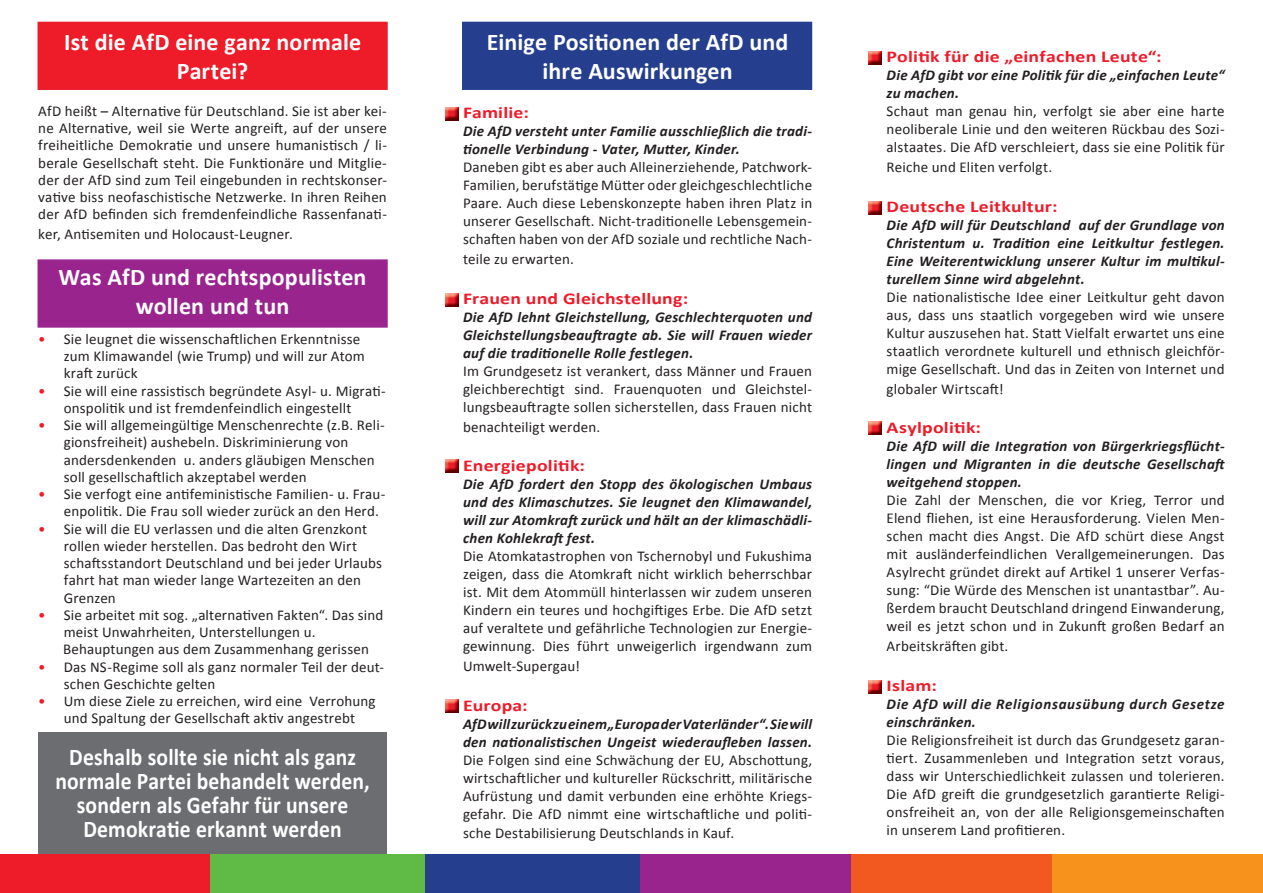
<style>
.page{position:relative;width:1263px;height:893px;background:#fff}
.page>*{position:absolute;margin:0;border:0;box-sizing:border-box;transform-origin:0 0}
.t1{font:700 24px/28.8px "Calibri";letter-spacing:.005em;color:#fff;text-align:center}
.t2{font:700 24px/24px "Calibri";letter-spacing:.005em;color:#fff;text-align:center;scale:.9 1}
.t3{font:700 16.5px "Calibri";letter-spacing:.01em;color:#ee1b29;scale:1.2 1}
.t4{font:15px/18px "Calibri";letter-spacing:.01em;color:#231f20;text-align:justify}
.t5{font:italic 700 15px/18px "Calibri";letter-spacing:.015em;color:#231f20;text-align:justify}
.t6{font:italic 700 15px/18px "Calibri";letter-spacing:.045em;color:#231f20}
.s1{color:#ee1b29}
</style>
<div class="page">
<div style="left:38px;top:732px;width:349px;height:146px;background:#6c6d70"></div>
<div style="left:462px;top:22px;width:350px;height:68px;background:#253f8e"></div>
<div style="left:38px;top:259px;width:350px;height:69px;background:#99248e;border:2px solid #99248e"></div>
<div style="left:38px;top:22px;width:350px;height:68px;background:#ee1b29"></div>
<div style="left:0;top:855px;width:210px;height:38px;background:#ee1b29"></div>
<div style="left:210px;top:855px;width:215px;height:38px;background:#60bb46"></div>
<div style="left:842px;top:855px;width:210px;height:38px;background:#f15921"></div>
<div style="left:1052px;top:855px;width:211px;height:38px;background:#f7931d"></div>
<svg style="left:445px;top:107px;width:13px;height:13px"></svg>
<svg style="left:445px;top:293px;width:13px;height:14px"></svg>
<svg style="left:445px;top:459px;width:13px;height:13px"></svg>
<svg style="left:868px;top:201px;width:13px;height:13px"></svg>
<svg style="left:868px;top:51px;width:13px;height:13px"></svg>
<svg style="left:868px;top:421px;width:13px;height:14px"></svg>
<svg style="left:868px;top:680px;width:13px;height:14px"></svg>
<svg style="left:445px;top:699px;width:13px;height:14px"></svg>
<div style="left:425px;top:855px;width:215px;height:38px;background:#253f8e"></div>
<div style="left:640px;top:855px;width:210px;height:38px;background:#99248e"></div>
<h1 class="t1" style="left:64px;top:26px;width:299px">Ist die AfD eine ganz normale<br>Partei?</h1>
<p class="t4" style="left:38px;top:101px;width:350px;line-height:17.2px">AfD heißt – Alternative für Deutschland. Sie ist aber kei&shy;ne Alternative, weil sie Werte angreift, auf der unsere freiheitliche Demokratie und unsere humanistisch / li&shy;berale Gesellschaft steht. Die Funktionäre und Mitglie&shy;der der AfD sind zum Teil eingebunden in rechtskonser&shy;vative biss neofaschistische Netzwerke. In ihren Reihen der AfD befinden sich fremdenfeindliche Rassenfanati-</p>
<p class="t4" style="left:38px;top:224px;width:256px">ker, Antisemiten und Holocaust-Leugner.</p>
<h1 class="t1" style="left:59px;top:261px;width:309px">Was AfD und rechtspopulisten wollen und tun</h1>
<p class="t4" style="left:64px;top:329px;width:303px;line-height:17.2px;text-align:left;text-indent:-26px"><span class="s1">•</span> Sie leugnet die wissenschaftlichen Erkenntnisse zum Klimawandel (wie Trump) und will zur Atom kraft zurück</p>
<p class="t4" style="left:38px;top:381px;width:349px;line-height:17.2px;text-align:center"><span class="s1">•</span> Sie will eine rassistisch begründete Asyl- u. Migrati&shy;onspolitik und ist fremdenfeindlich eingestellt</p>
<p class="t4" style="left:64px;top:416px;width:323px;line-height:17.2px;text-align:left;text-indent:-26px"><span class="s1">•</span> Sie will allgemeingültige Menschenrechte (z.B. Reli&shy;gionsfreiheit) aushebeln. Diskriminierung von andersdenkenden u. anders gläubigen Menschen soll gesellschaftlich akzeptabel werden</p>
<p class="t4" style="left:64px;top:485px;width:323px;line-height:17.2px;text-indent:-26px"><span class="s1">•</span> Sie verfogt eine antifeministische Familien- u. Frau&shy;enpolitik. Die Frau soll wieder zurück an den Herd.</p>
<p class="t4" style="left:64px;top:519px;width:320px;line-height:17.2px;text-align:left;text-indent:-26px"><span class="s1">•</span> Sie will die EU verlassen und die alten Grenzkont rollen wieder herstellen. Das bedroht den Wirt schaftsstandort Deutschland und bei jeder Urlaubs fahrt hat man wieder lange Wartezeiten an den Grenzen</p>
<p class="t4" style="left:63px;top:605px;width:322px;line-height:17.2px;text-align:left;text-indent:-25px"><span class="s1">•</span> Sie arbeitet mit sog. „alternativen Fakten“. Das sind meist Unwahrheiten, Unterstellungen u.<br>Behauptungen aus dem Zusammenhang gerissen</p>
<p class="t4" style="left:64px;top:657px;width:322px;line-height:17.2px;text-indent:-26px"><span class="s1">•</span> Das NS-Regime soll als ganz normaler Teil der deut&shy;schen Geschichte gelten</p>
<p class="t4" style="left:38px;top:692px;width:339px;line-height:17.2px;text-align:center"><span class="s1">•</span> Um diese Ziele zu erreichen, wird eine Verrohung und Spaltung der Gesellschaft aktiv angestrebt</p>
<h1 class="t2" style="left:55px;top:743px;width:351px">Deshalb sollte sie nicht als ganz normale Partei behandelt werden, sondern als Gefahr für unsere<br>Demokratie erkannt werden</h1>
<h1 class="t1" style="left:487px;top:26px;width:303px">Einige Positionen der AfD und ihre Auswirkungen</h1>
<p class="t3" style="left:463px;top:103px;width:56px">Familie:</p>
<p class="t5" style="left:463px;top:122px;width:350px">Die AfD versteht unter Familie ausschließlich die tradi&shy;tionelle Verbindung - Vater, Mutter, Kinder.</p>
<p class="t4" style="left:463px;top:158px;width:351px">Daneben gibt es aber auch Alleinerziehende, Patchwork-Familien, berufstätige Mütter oder gleichgeschlechtliche Paare. Auch diese Lebenskonzepte haben ihren Platz in unserer Gesellschaft. Nicht-traditionelle Lebensgemein&shy;schaften haben von der AfD soziale und rechtliche Nach-</p>
<p class="t4" style="left:463px;top:249px;width:112px">teile zu erwarten.</p>
<p class="t3" style="left:463px;top:288px;width:189px">Frauen und Gleichstellung:</p>
<p class="t5" style="left:463px;top:307px;width:351px">Die AfD lehnt Gleichstellung, Geschlechterquoten und Gleichstellungsbeauftragte ab. Sie will Frauen wieder auf die traditionelle Rolle festlegen.</p>
<p class="t4" style="left:463px;top:361px;width:351px">Im Grundgesetz ist verankert, dass Männer und Frauen gleichberechtigt sind. Frauenquoten und Gleichstel&shy;lungsbeauftragte sollen sicherstellen, dass Frauen nicht</p>
<p class="t4" style="left:463px;top:417px;width:139px">benachteiligt werden.</p>
<p class="t3" style="left:463px;top:455px;width:103px">Energiepolitik:</p>
<p class="t5" style="left:463px;top:474px;width:351px">Die AfD fordert den Stopp des ökologischen Umbaus und des Klimaschutzes. Sie leugnet den Klimawandel, will zur Atomkraft zurück und hält an der klimaschädli&shy;chen Kohlekraft fest.</p>
<p class="t4" style="left:463px;top:546px;width:351px">Die Atomkatastrophen von Tschernobyl und Fukushima zeigen, dass die Atomkraft nicht wirklich beherrschbar ist. Mit dem Atommüll hinterlassen wir zudem unseren Kindern ein teures und hochgiftiges Erbe. Die AfD setzt auf veraltete und gefährliche Technologien zur Energie&shy;gewinnung. Dies führt unweigerlich irgendwann zum</p>
<p class="t4" style="left:463px;top:656px;width:118px">Umwelt-Supergau!</p>
<p class="t3" style="left:463px;top:695px;width:55px">Europa:</p>
<p class="t5" style="left:463px;top:714px;width:351px">AfD will zurück zu einem „Europa der Vaterländer“. Sie will den nationalistischen Ungeist wiederaufleben lassen.</p>
<p class="t4" style="left:463px;top:750px;width:351px">Die Folgen sind eine Schwächung der EU, Abschottung, wirtschaftlicher und kultureller Rückschritt, militärische Aufrüstung und damit verbunden eine erhöhte Kriegs&shy;gefahr. Die AfD nimmt eine wirtschaftliche und politi-</p>
<p class="t4" style="left:463px;top:824px;width:273px">sche Destabilisierung Deutschlands in Kauf.</p>
<p class="t3" style="left:887px;top:47px;width:231px">Politik für die „einfachen Leute“:</p>
<p class="t5" style="left:887px;top:66px;width:340px">Die AfD gibt vor eine Politik für die „einfachen Leute“ zu machen.</p>
<p class="t4" style="left:887px;top:102px;width:339px">Schaut man genau hin, verfolgt sie aber eine harte neoliberale Linie und den weiteren Rückbau des Sozi&shy;alstaates. Die AfD verschleiert, dass sie eine Politik für</p>
<p class="t4" style="left:887px;top:157px;width:167px">Reiche und Eliten verfolgt.</p>
<p class="t3" style="left:887px;top:196px;width:144px">Deutsche Leitkultur:</p>
<p class="t5" style="left:887px;top:215px;width:340px">Die AfD will für Deutschland auf der Grundlage von Christentum u. Tradition eine Leitkultur festlegen.<br>Eine Weiterentwicklung unserer Kultur im multikul&shy;turellem Sinne wird abgelehnt.</p>
<p class="t4" style="left:887px;top:287px;width:340px">Die nationalistische Idee einer Leitkultur geht davon aus, dass uns staatlich vorgegeben wird wie unsere Kultur auszusehen hat. Statt Vielfalt erwartet uns eine staatlich verordnete kulturell und ethnisch gleichför&shy;mige Gesellschaft. Und das in Zeiten von Internet und</p>
<p class="t4" style="left:887px;top:379px;width:119px">globaler Wirtscaft!</p>
<p class="t3" style="left:887px;top:417px;width:80px">Asylpolitik:</p>
<p class="t5" style="left:887px;top:436px;width:341px">Die AfD will die Integration von Bürgerkriegsflücht&shy;lingen und Migranten in die deutsche Gesellschaft weitgehend stoppen.</p>
<p class="t4" style="left:887px;top:490px;width:340px">Die Zahl der Menschen, die vor Krieg, Terror und Elend fliehen, ist eine Herausforderung. Vielen Men&shy;schen macht dies Angst. Die AfD schürt diese Angst mit ausländerfeindlichen Verallgemeinerungen. Das Asylrecht gründet direkt auf Artikel 1 unserer Verfas&shy;sung: “Die Würde des Menschen ist unantastbar”. Au&shy;ßerdem braucht Deutschland dringend Einwanderung, weil es jetzt schon und in Zukunft großen Bedarf an</p>
<p class="t4" style="left:887px;top:636px;width:123px">Arbeitskräften gibt.</p>
<p class="t3" style="left:887px;top:675px;width:43px">Islam:</p>
<p class="t6" style="left:887px;top:694px;width:339px">Die AfD will die Religionsausübung durch Gesetze einschränken.</p>
<p class="t4" style="left:887px;top:730px;width:340px">Die Religionsfreiheit ist durch das Grundgesetz garan&shy;tiert. Zusammenleben und Integration setzt voraus, dass wir Unterschiedlichkeit zulassen und tolerieren.<br>Die AfD greift die grundgesetzlich garantierte Religi&shy;onsfreiheit an, von der alle Religionsgemeinschaften in unserem Land profitieren.</p>
</div>
